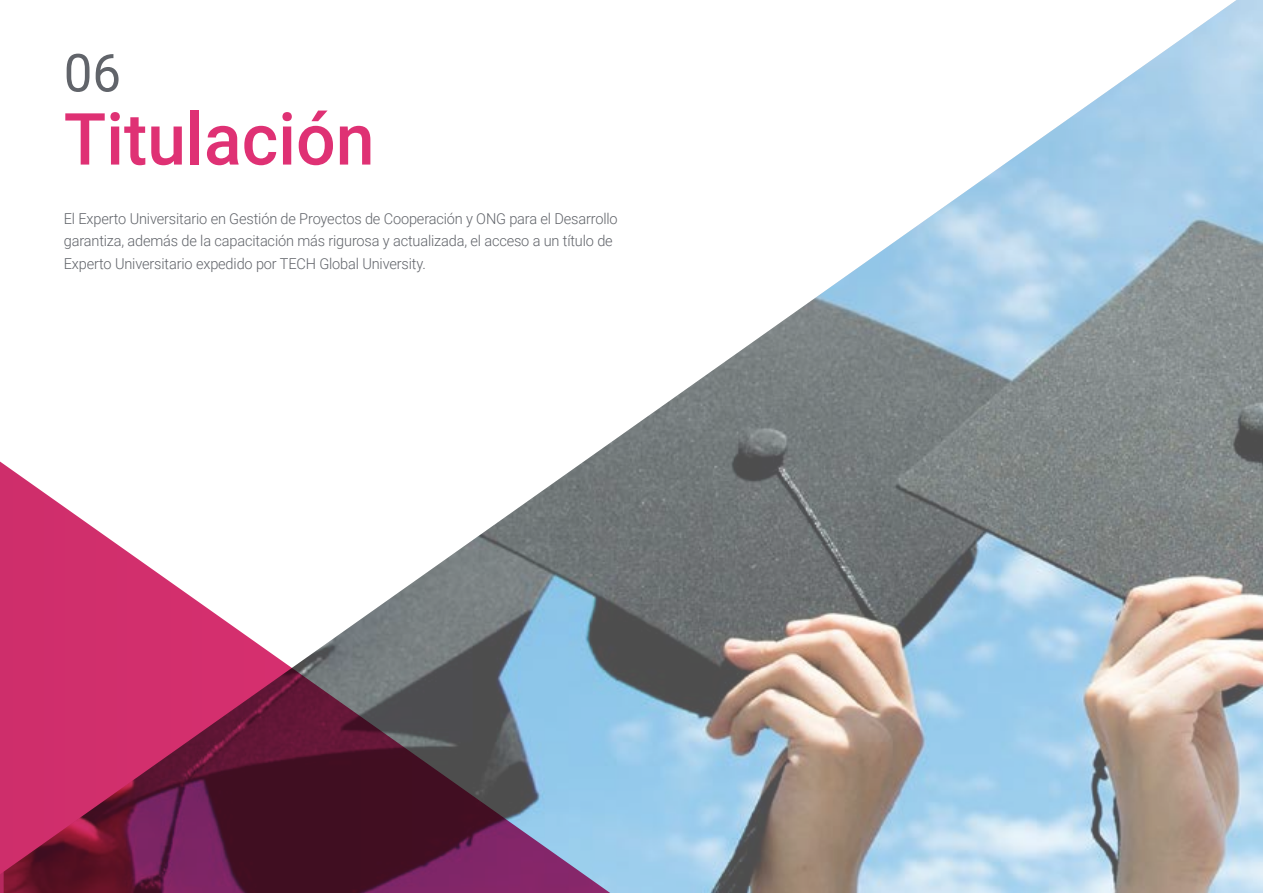
<style>
.page{position:relative;width:1263px;height:893px;background:#fff}
.page>*{position:absolute;margin:0;border:0;box-sizing:border-box;transform-origin:0 0}
.t1{font:500 72px "Roboto";color:#df3174}
.t2{font:52.5px "Roboto";color:#61646a}
.t3{font:300 15px/22.5px "Roboto";letter-spacing:-.01em;color:#61646a}
</style>
<div class="page">
<img style="left:606px;top:0;width:657px;height:893px">
<svg style="left:0;top:446px;width:640px;height:447px"></svg>
<h2 class="t2" style="left:64px;top:36px;width:59px">06</h2>
<h1 class="t1" style="left:64px;top:89px;width:312px">Titulación</h1>
<p class="t3" style="left:64px;top:207px;width:555px">El Experto Universitario en Gestión de Proyectos de Cooperación y ONG para el Desarrollo garantiza, además de la capacitación más rigurosa y actualizada, el acceso a un título de<br>Experto Universitario expedido por TECH Global University.</p>
</div>
